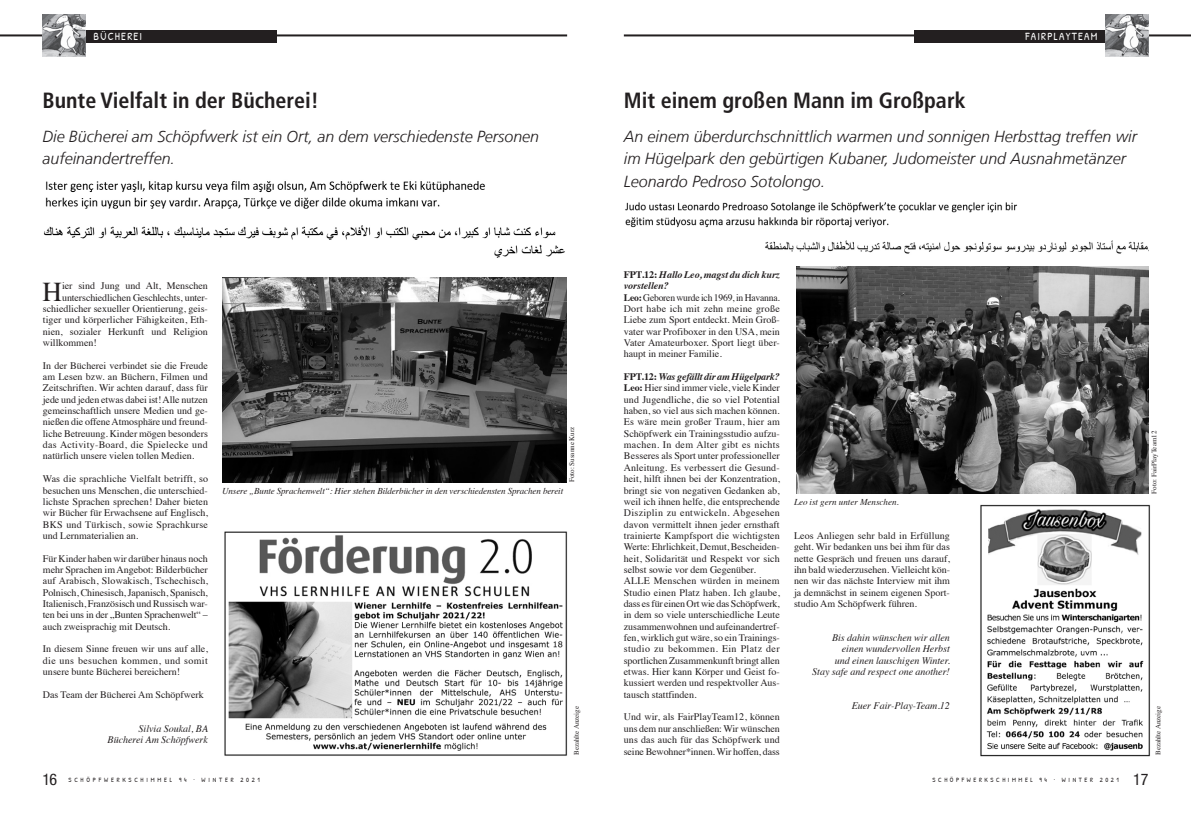
<style>
.page{position:relative;width:1191px;height:814px;background:#fff}
.page>*{position:absolute;margin:0;border:0;box-sizing:border-box;transform-origin:0 0}
.t1{font:27.1px "Times";color:#231f20}
.t2{font:700 condensed 22px "Frutiger LT Com";color:#231f20}
.t3{font:italic 300 16px/22.7px "Frutiger LT Com";color:#231f20}
.t4{font:condensed 16px "Helvetica Neue LT Pro";color:#231f20}
.t5{font:11px "Patrick Hand";letter-spacing:.11em;color:#fff}
.t6{font:10px/11.3px "Times";color:#231f20;text-align:justify}
.t7{font:10px/11.3px "Times";color:#231f20;scale:.96 1}
.t8{font:italic 10px/11.3px "Times";color:#231f20;text-align:right}
.t9{font:italic 9px "Times";letter-spacing:-.01em;color:#231f20}
.t10{font:7px "Times";color:#231f20}
.t11{font:6.5px "Patrick Hand";letter-spacing:.43em;color:#231f20}
.t12{font:6.5px "Patrick Hand";letter-spacing:.41em;color:#231f20}
.s1{font-weight:700}
.s2{font-weight:700;font-style:italic}
</style>
<div class="page">
<hr style="left:624px;top:34px;width:567px;height:2px;background:#231f20">
<div style="left:914px;top:30px;width:192px;height:12px;background:#231f20"></div>
<hr style="left:0;top:34px;width:567px;height:2px;background:#231f20">
<div style="left:85px;top:30px;width:192px;height:12px;background:#231f20"></div>
<img style="left:43px;top:14px;width:42px;height:43px">
<img style="left:1106px;top:14px;width:42px;height:43px">
<img style="left:222px;top:278px;width:344px;height:204px">
<img style="left:796px;top:266px;width:352px;height:227px">
<img style="left:44px;top:225px;width:521px;height:33px">
<img style="left:45px;top:181px;width:440px;height:27px">
<img style="left:765px;top:240px;width:383px;height:14px">
<img style="left:625px;top:202px;width:392px;height:26px">
<img style="left:224px;top:531px;width:344px;height:225px">
<img style="left:980px;top:504px;width:170px;height:253px">
<p class="t5" style="left:94px;top:28px;width:50px">BÜCHEREI</p>
<p class="t5" style="left:1025px;top:28px;width:73px">FAIRPLAYTEAM</p>
<h2 class="t2" style="left:43px;top:87px;width:278px">Bunte Vielfalt in der Bücherei!</h2>
<h3 class="t3" style="left:43px;top:125px;width:498px">Die Bücherei am Schöpfwerk ist ein Ort, an dem verschiedenste Personen aufeinandertreffen.</h3>
<h1 class="t1" style="left:42px;top:266px;width:21px">H</h1>
<p class="t6" style="left:62px;top:279px;width:147px">ier sind Jung und Alt, Menschen</p>
<p class="t6" style="left:62px;top:291px;width:146px">unterschiedlichen Geschlechts, unter-</p>
<p class="t6" style="left:43px;top:302px;width:166px">schiedlicher sexueller Orientierung, geis-</p>
<p class="t6" style="left:43px;top:313px;width:167px">tiger und körperlicher Fähigkeiten, Eth-</p>
<p class="t6" style="left:43px;top:325px;width:167px">nien, sozialer Herkunft und Religion</p>
<p class="t6" style="left:43px;top:336px;width:55px">willkommen!</p>
<p class="t6" style="left:43px;top:359px;width:167px">In der Bücherei verbindet sie die Freude am Lesen bzw. an Büchern, Filmen und Zeitschriften. Wir achten darauf, dass für jede und jeden etwas dabei ist! Alle nutzen gemeinschaftlich unsere Medien und ge&shy;nießen die offene Atmosphäre und freund&shy;liche Betreuung. Kinder mögen besonders das Activity-Board, die Spielecke und natürlich unsere vielen tollen Medien.</p>
<p class="t6" style="left:43px;top:472px;width:167px">Was die sprachliche Vielfalt betrifft, so besuchen uns Menschen, die unterschied&shy;lichste Sprachen sprechen! Daher bieten wir Bücher für Erwachsene auf Englisch, BKS und Türkisch, sowie Sprachkurse und Lernmaterialien an.</p>
<p class="t6" style="left:43px;top:551px;width:167px">Für Kinder haben wir darüber hinaus noch mehr Sprachen im Angebot: Bilderbücher auf Arabisch, Slowakisch, Tschechisch, Polnisch, Chinesisch, Japanisch, Spanisch, Italienisch, Französisch und Russisch war&shy;ten bei uns in der „Bunten Sprachenwelt“ – auch zweisprachig mit Deutsch.</p>
<p class="t6" style="left:43px;top:642px;width:166px">In diesem Sinne freuen wir uns auf alle, die uns besuchen kommen, und somit unsere bunte Bücherei bereichern!</p>
<p class="t6" style="left:43px;top:688px;width:162px">Das Team der Bücherei Am Schöpfwerk</p>
<p class="t8" style="left:108px;top:722px;width:102px">Silvia Soukal, BA<br>Bücherei Am Schöpfwerk</p>
<p class="t10" style="left:565px;top:482px;width:57px;rotate:-90deg">Foto: Susanne Kurz</p>
<p class="t9" style="left:222px;top:482px;width:342px">Unsere „Bunte Sprachenwelt“: Hier stehen Bilderbücher in den verschiedensten Sprachen bereit</p>
<p class="t10" style="left:570px;top:755px;width:51px;rotate:-90deg">Bezahlte Anzeige</p>
<h2 class="t2" style="left:624px;top:87px;width:343px">Mit einem großen Mann im Großpark</h2>
<h3 class="t3" style="left:624px;top:125px;width:514px">An einem überdurchschnittlich warmen und sonnigen Herbsttag treffen wir im Hügelpark den gebürtigen Kubaner, Judomeister und Ausnahmetänzer<br>Leonardo Pedroso Sotolongo.</h3>
<p class="t7" style="left:624px;top:268px;width:164px"><span class="s1">FPT.12:</span> <span class="s2">Hallo Leo, magst du dich kurz vorstellen?<br></span><span class="s1">Leo:</span> Geboren wurde ich 1969, in Havanna.<br>Dort habe ich mit zehn meine große<br>Liebe zum Sport entdeckt. Mein Groß&shy;vater war Profiboxer in den USA, mein<br>Vater Amateurboxer. Sport liegt über&shy;haupt in meiner Familie.</p>
<p class="t6" style="left:624px;top:370px;width:157px;text-align:left"><span class="s1">FPT.12:</span> <span class="s2">Was gefällt dir am Hügelpark?<br></span><span class="s1">Leo:</span> Hier sind immer viele, viele Kinder und Jugendliche, die so viel Potential haben, so viel aus sich machen können.<br>Es wäre mein großer Traum, hier am Schöpfwerk ein Trainingsstudio aufzu&shy;machen. In dem Alter gibt es nichts Besseres als Sport unter professioneller Anleitung. Es verbessert die Gesund&shy;heit, hilft ihnen bei der Konzentration, bringt sie von negativen Gedanken ab, weil ich ihnen helfe, die entsprechende Disziplin zu entwickeln. Abgesehen davon vermittelt ihnen jeder ernsthaft trainierte Kampfsport die wichtigsten Werte: Ehrlichkeit, Demut, Bescheiden&shy;heit, Solidarität und Respekt vor sich selbst sowie vor dem Gegenüber.<br>ALLE Menschen würden in meinem Studio einen Platz haben. Ich glaube, dass es für einen Ort wie das Schöpfwerk, in dem so viele unterschiedliche Leute zusammenwohnen und aufeinandertref&shy;fen, wirklich gut wäre, so ein Trainings&shy;studio zu bekommen. Ein Platz der sportlichen Zusammenkunft bringt allen etwas. Hier kann Körper und Geist fo&shy;kussiert werden und respektvoller Aus&shy;tausch stattfinden.</p>
<p class="t6" style="left:624px;top:710px;width:157px">Und wir, als FairPlayTeam12, können uns dem nur anschließen: Wir wünschen uns das auch für das Schöpfwerk und seine Bewohner*innen. Wir hoffen, dass</p>
<p class="t9" style="left:794px;top:494px;width:106px">Leo ist gern unter Menschen.</p>
<p class="t6" style="left:794px;top:529px;width:157px">Leos Anliegen sehr bald in Erfüllung geht. Wir bedanken uns bei ihm für das nette Gespräch und freuen uns darauf, ihn bald wiederzusehen. Vielleicht kön&shy;nen wir das nächste Interview mit ihm ja demnächst in seinem eigenen Sport&shy;studio Am Schöpfwerk führen.</p>
<p class="t8" style="left:812px;top:631px;width:139px">Bis dahin wünschen wir allen einen wundervollen Herbst<br>und einen lauschigen Winter.<br>Stay safe and respect one another!</p>
<p class="t8" style="left:851px;top:699px;width:100px">Euer Fair-Play-Team.12</p>
<p class="t10" style="left:1147px;top:493px;width:64px;rotate:-90deg">Foto: FairPlayTeam12</p>
<p class="t10" style="left:1151px;top:755px;width:51px;rotate:-90deg">Bezahlte Anzeige</p>
<h3 class="t4" style="left:43px;top:770px;width:16px">16</h3>
<p class="t11" style="left:69px;top:774px;width:193px">SCHÖPFWERKSCHIMMEL 94 . WINTER 2021</p>
<p class="t12" style="left:932px;top:774px;width:188px">SCHÖPFWERKSCHIMMEL 94 . WINTER 2021</p>
<h3 class="t4" style="left:1133px;top:770px;width:17px">17</h3>
</div>
